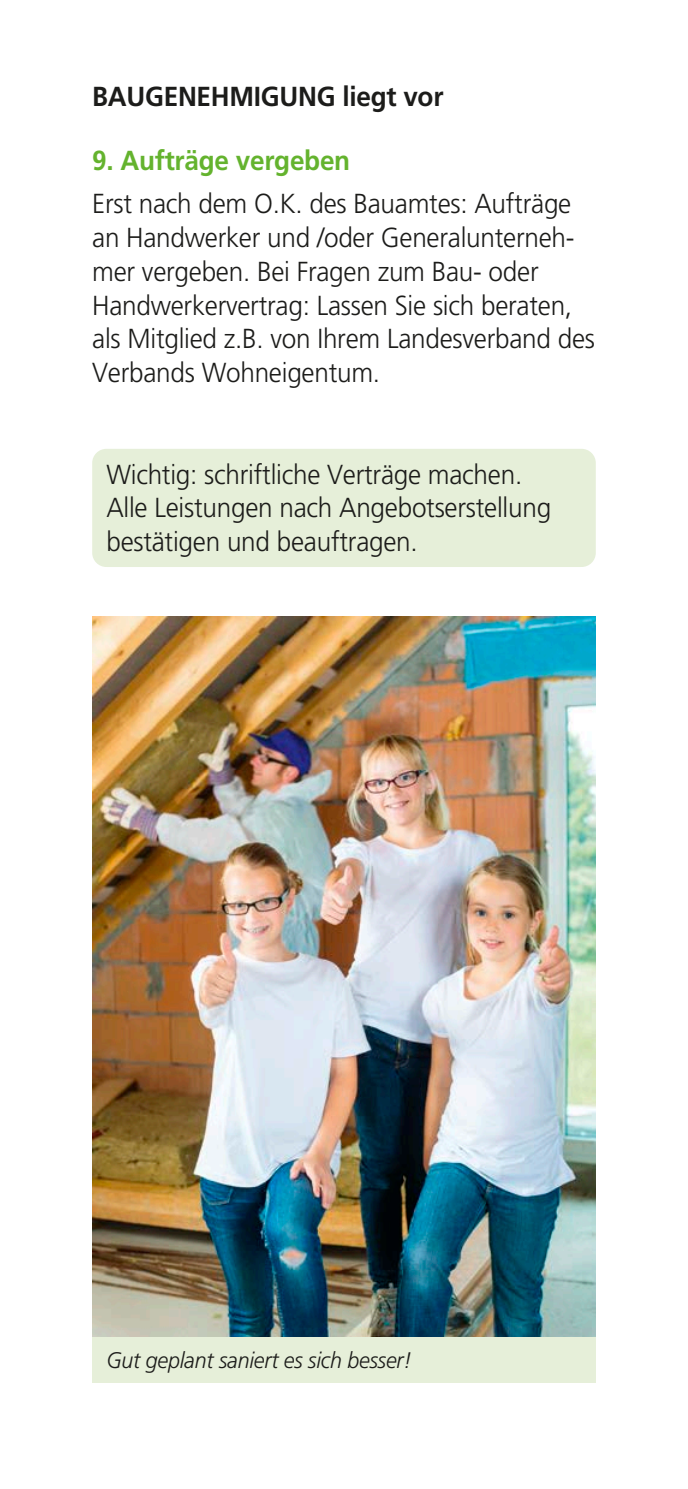
<style>
.page{position:relative;width:688px;height:1489px;background:#fff}
.page>*{position:absolute;margin:0;border:0;box-sizing:border-box;transform-origin:0 0}
.t1{font:300 27.5px/33.8px "Frutiger LT Std";letter-spacing:-.01em;color:#1c1c1a;scale:.95 1}
.t2{font:700 27.5px "Frutiger LT Std";letter-spacing:-.01em;color:#1c1c1a;scale:.95 1}
.t3{font:700 27.5px "Frutiger LT Std";letter-spacing:-.01em;color:#64b32e;scale:.95 1}
.t4{font:italic 300 22.5px "Frutiger LT Std";letter-spacing:-.01em;color:#1c1c1a;scale:.95 1}
</style>
<div class="page">
<div style="left:92px;top:449px;width:503px;height:118px;background:#e6efd9;border-radius:14px"></div>
<img style="left:92px;top:617px;width:503px;height:720px">
<div style="left:92px;top:1337px;width:503px;height:45px;background:#e6efd9"></div>
<p class="t2" style="left:92px;top:80px;width:371px">BAUGENEHMIGUNG liegt vor</p>
<p class="t3" style="left:92px;top:144px;width:273px">9. Aufträge vergeben</p>
<p class="t1" style="left:92px;top:187px;width:530px">Erst nach dem O.K. des Bauamtes: Aufträge an Handwerker und /oder Generalunterneh&shy;mer vergeben. Bei Fragen zum Bau- oder Handwerkervertrag: Lassen Sie sich beraten, als Mitglied z.B. von Ihrem Landesverband des Verbands Wohneigentum.</p>
<p class="t1" style="left:106px;top:457px;width:469px">Wichtig: schriftliche Verträge machen.<br>Alle Leistungen nach Angebotserstellung bestätigen und beauftragen.</p>
<p class="t4" style="left:106px;top:1347px;width:323px">Gut geplant saniert es sich besser!</p>
</div>
